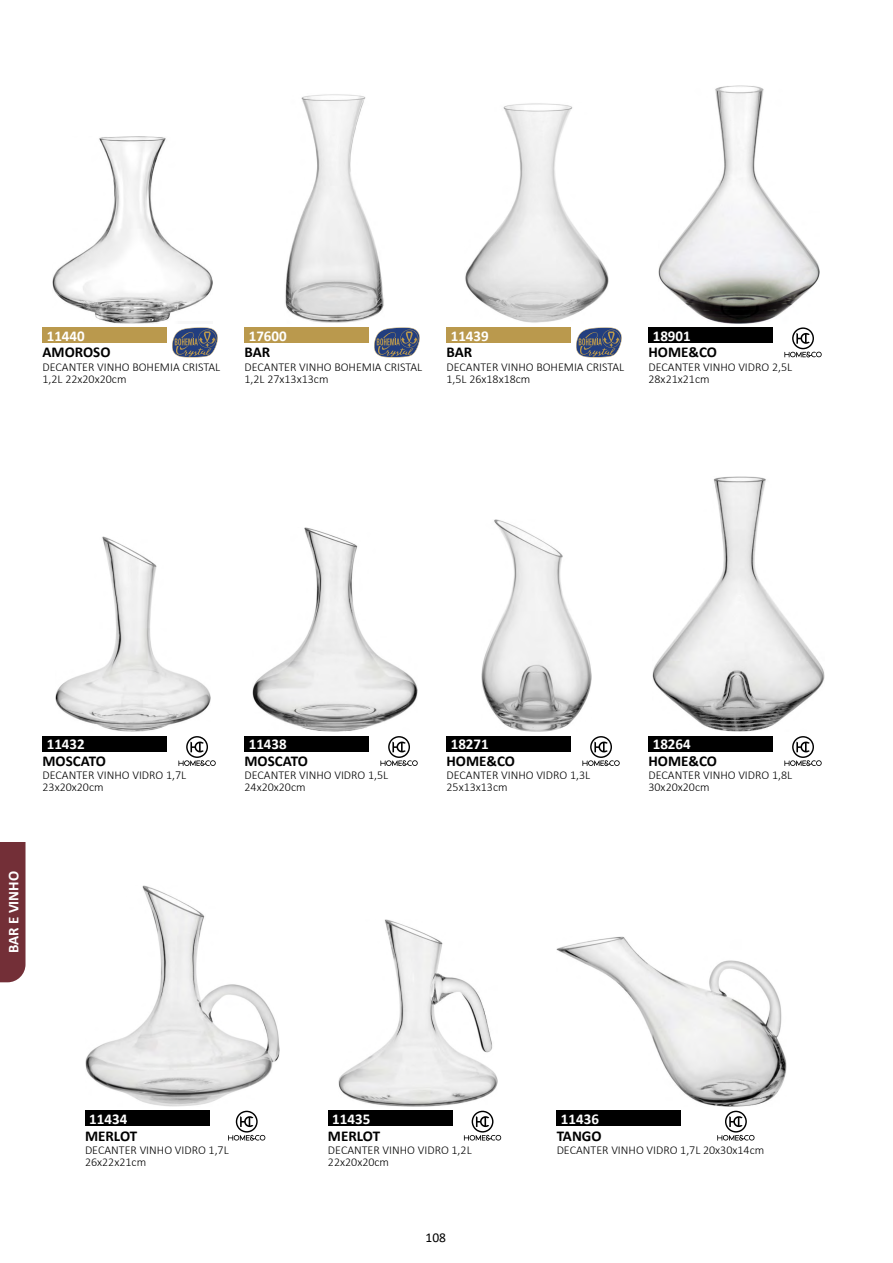
<style>
.page{position:relative;width:893px;height:1263px;background:#fff}
.page>*{position:absolute;margin:0;border:0;box-sizing:border-box;transform-origin:0 0}
.t1{font:700 15px "Calibri";color:#000}
.t2{font:700 15px "Calibri";color:#fff}
.t3{font:13.5px "Calibri";color:#000}
.t4{font:300 12px/12px "Calibri";color:#000}
</style>
<div class="page">
<div style="left:557px;top:1111px;width:124px;height:15px;background:#000"></div>
<svg style="left:717px;top:1111px;width:37px;height:30px"></svg>
<img style="left:557px;top:936px;width:230px;height:170px">
<div style="left:85px;top:1111px;width:124px;height:15px;background:#000"></div>
<svg style="left:228px;top:1111px;width:37px;height:30px"></svg>
<img style="left:85px;top:885px;width:195px;height:221px">
<div style="left:328px;top:1111px;width:124px;height:15px;background:#000"></div>
<svg style="left:464px;top:1111px;width:37px;height:30px"></svg>
<img style="left:339px;top:919px;width:159px;height:187px">
<div style="left:43px;top:736px;width:124px;height:15px;background:#000"></div>
<svg style="left:178px;top:736px;width:38px;height:30px"></svg>
<img style="left:55px;top:536px;width:155px;height:196px">
<div style="left:244px;top:736px;width:125px;height:15px;background:#000"></div>
<svg style="left:380px;top:736px;width:38px;height:30px"></svg>
<img style="left:253px;top:528px;width:164px;height:204px">
<div style="left:446px;top:736px;width:125px;height:15px;background:#000"></div>
<svg style="left:582px;top:736px;width:38px;height:30px"></svg>
<img style="left:482px;top:519px;width:110px;height:213px">
<div style="left:648px;top:736px;width:125px;height:15px;background:#000"></div>
<svg style="left:784px;top:736px;width:38px;height:30px"></svg>
<img style="left:653px;top:477px;width:172px;height:255px">
<div style="left:648px;top:327px;width:125px;height:15px;background:#000"></div>
<svg style="left:784px;top:327px;width:38px;height:30px"></svg>
<img style="left:658px;top:85px;width:161px;height:238px">
<div style="left:43px;top:327px;width:124px;height:15px;background:#ba994d"></div>
<svg style="left:172px;top:327px;width:46px;height:30px"></svg>
<img style="left:53px;top:136px;width:160px;height:187px">
<div style="left:244px;top:327px;width:125px;height:15px;background:#ba994d"></div>
<svg style="left:374px;top:327px;width:46px;height:30px"></svg>
<img style="left:285px;top:94px;width:99px;height:229px">
<div style="left:446px;top:327px;width:125px;height:15px;background:#ba994d"></div>
<svg style="left:576px;top:327px;width:46px;height:30px"></svg>
<img style="left:465px;top:103px;width:144px;height:220px">
<div style="left:0;top:842px;width:26px;height:140px;background:#732f37"></div>
<p class="t2" style="left:47px;top:325px;width:40px">11440</p>
<p class="t1" style="left:43px;top:342px;width:70px">AMOROSO</p>
<p class="t4" style="left:43px;top:361px;width:179px">DECANTER VINHO BOHEMIA CRISTAL<br>1,2L 22x20x20cm</p>
<p class="t2" style="left:249px;top:325px;width:40px">17600</p>
<p class="t1" style="left:244px;top:342px;width:27px">BAR</p>
<p class="t4" style="left:244px;top:361px;width:179px">DECANTER VINHO BOHEMIA CRISTAL<br>1,2L 27x13x13cm</p>
<p class="t2" style="left:451px;top:325px;width:40px">11439</p>
<p class="t1" style="left:446px;top:342px;width:27px">BAR</p>
<p class="t4" style="left:446px;top:361px;width:179px">DECANTER VINHO BOHEMIA CRISTAL<br>1,5L 26x18x18cm</p>
<p class="t2" style="left:653px;top:325px;width:40px">18901</p>
<p class="t1" style="left:648px;top:342px;width:70px">HOME&amp;CO</p>
<p class="t4" style="left:648px;top:361px;width:145px">DECANTER VINHO VIDRO 2,5L<br>28x21x21cm</p>
<p class="t2" style="left:47px;top:734px;width:40px">11432</p>
<p class="t1" style="left:43px;top:750px;width:65px">MOSCATO</p>
<p class="t4" style="left:43px;top:769px;width:145px">DECANTER VINHO VIDRO 1,7L<br>23x20x20cm</p>
<p class="t2" style="left:3px;top:953px;width:84px;rotate:-90deg">BAR E VINHO</p>
<p class="t2" style="left:249px;top:734px;width:40px">11438</p>
<p class="t1" style="left:244px;top:750px;width:65px">MOSCATO</p>
<p class="t4" style="left:244px;top:769px;width:145px">DECANTER VINHO VIDRO 1,5L<br>24x20x20cm</p>
<p class="t2" style="left:451px;top:734px;width:40px">18271</p>
<p class="t1" style="left:446px;top:750px;width:70px">HOME&amp;CO</p>
<p class="t4" style="left:446px;top:769px;width:145px">DECANTER VINHO VIDRO 1,3L<br>25x13x13cm</p>
<p class="t2" style="left:653px;top:734px;width:40px">18264</p>
<p class="t1" style="left:648px;top:750px;width:70px">HOME&amp;CO</p>
<p class="t4" style="left:648px;top:769px;width:145px">DECANTER VINHO VIDRO 1,8L<br>30x20x20cm</p>
<p class="t2" style="left:89px;top:1108px;width:40px">11434</p>
<p class="t1" style="left:85px;top:1125px;width:54px">MERLOT</p>
<p class="t4" style="left:85px;top:1144px;width:145px">DECANTER VINHO VIDRO 1,7L<br>26x22x21cm</p>
<p class="t2" style="left:332px;top:1108px;width:40px">11435</p>
<p class="t1" style="left:328px;top:1125px;width:54px">MERLOT</p>
<p class="t4" style="left:328px;top:1144px;width:145px">DECANTER VINHO VIDRO 1,2L<br>22x20x20cm</p>
<p class="t3" style="left:426px;top:1228px;width:22px">108</p>
<p class="t2" style="left:561px;top:1108px;width:40px">11436</p>
<p class="t1" style="left:557px;top:1125px;width:46px">TANGO</p>
<p class="t4" style="left:557px;top:1144px;width:209px">DECANTER VINHO VIDRO 1,7L 20x30x14cm</p>
</div>
